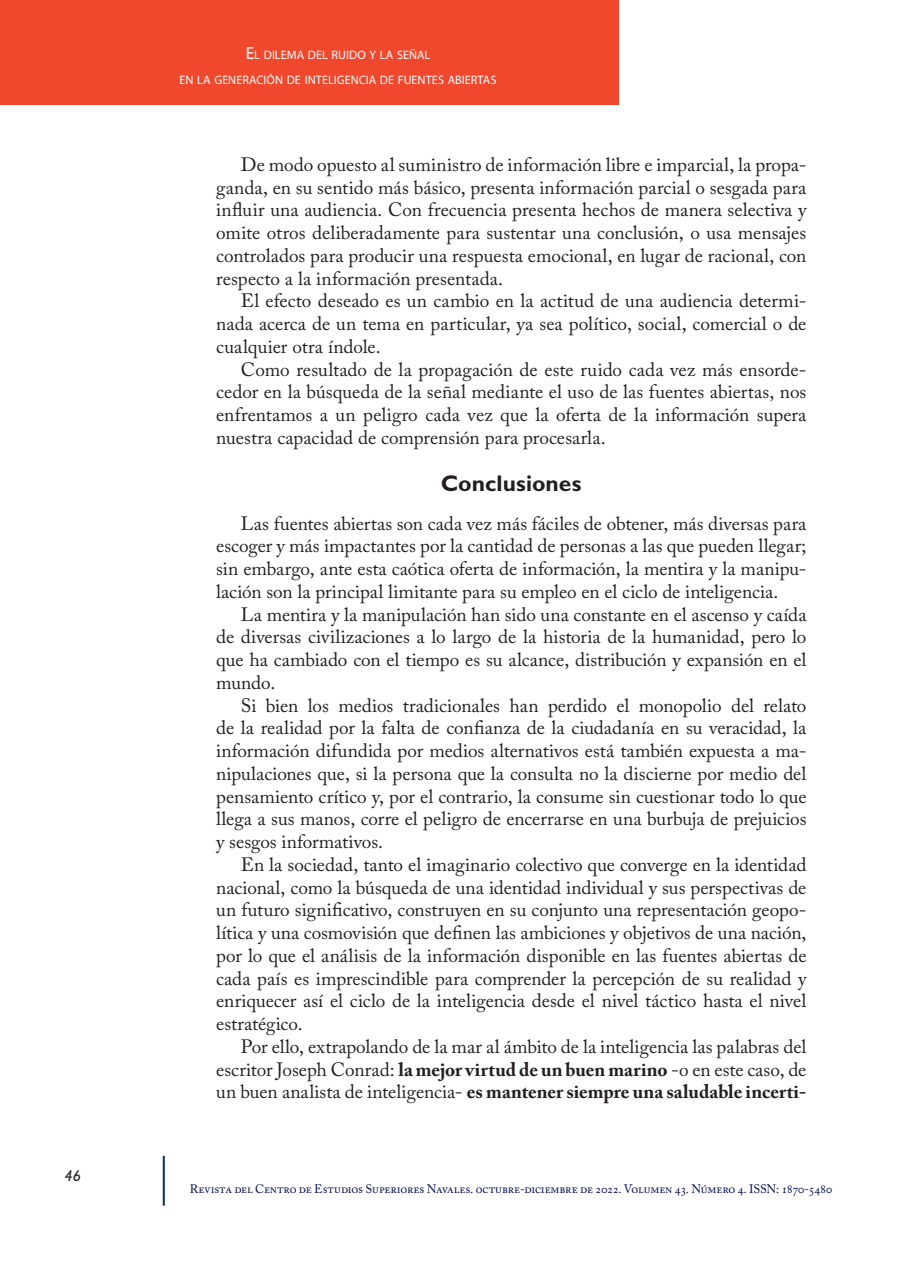
<style>
.page{position:relative;width:908px;height:1270px;background:#fff}
.page>*{position:absolute;margin:0;border:0;box-sizing:border-box;transform-origin:0 0}
._03_Subtítulos{font:700 22.75px "Gill Sans";color:#231f20}
._05_Normal{font:19.25px/22.8px "Adobe Caslon Pro";color:#231f20;text-align:justify}
.t1{font:italic 500 15.75px "Gill Sans";color:#231f20}
.t2{font:12.25px "Adobe Caslon Pro";letter-spacing:-.015em;color:#030e4f}
.t3{font:12.25px/24.5px "Myriad Pro";letter-spacing:.005em;color:#fff;text-align:center}
.s1{font-family:"Aller";font-weight:400;font-style:normal;color:#fff}
.s2{font-size:17.5px}
.s3{font-weight:700}
</style>
<div class="page">
<hr style="left:163px;top:1156px;width:2px;height:49px;background:#183463">
<div style="left:0;top:0;width:618px;height:104px;background:#ef482c"></div>
<p class="t1" style="left:64px;top:1166px;width:29px">46<span class="s1">46</span></p>
<p class="t3" style="left:179px;top:43px;width:319px"><span class="s2">E</span>L DILEMA DEL RUIDO Y LA SEÑAL<br>EN LA GENERACIÓN DE INTELIGENCIA DE FUENTES ABIERTAS</p>
<p class="_05_Normal" style="left:216px;top:153px;width:592px;text-indent:25px">De modo opuesto al suministro de información libre e imparcial, la propa&shy;ganda, en su sentido más básico, presenta información parcial o sesgada para influir una audiencia. Con frecuencia presenta hechos de manera selectiva y omite otros deliberadamente para sustentar una conclusión, o usa mensajes controlados para producir una respuesta emocional, en lugar de racional, con respecto a la información presentada.</p>
<p class="_05_Normal" style="left:216px;top:289px;width:592px;text-indent:25px">El efecto deseado es un cambio en la actitud de una audiencia determi&shy;nada acerca de un tema en particular, ya sea político, social, comercial o de cualquier otra índole.</p>
<p class="_05_Normal" style="left:216px;top:358px;width:592px;text-indent:25px">Como resultado de la propagación de este ruido cada vez más ensorde&shy;cedor en la búsqueda de la señal mediante el uso de las fuentes abiertas, nos enfrentamos a un peligro cada vez que la oferta de la información supera nuestra capacidad de comprensión para procesarla.</p>
<p class="_03_Subtítulos" style="left:441px;top:469px;width:142px">Conclusiones</p>
<p class="_05_Normal" style="left:216px;top:512px;width:592px;text-indent:25px">Las fuentes abiertas son cada vez más fáciles de obtener, más diversas para escoger y más impactantes por la cantidad de personas a las que pueden llegar; sin embargo, ante esta caótica oferta de información, la mentira y la manipu&shy;lación son la principal limitante para su empleo en el ciclo de inteligencia.</p>
<p class="_05_Normal" style="left:216px;top:603px;width:592px;text-indent:25px">La mentira y la manipulación han sido una constante en el ascenso y caída de diversas civilizaciones a lo largo de la historia de la humanidad, pero lo que ha cambiado con el tiempo es su alcance, distribución y expansión en el mundo.</p>
<p class="_05_Normal" style="left:216px;top:694px;width:592px;text-indent:25px">Si bien los medios tradicionales han perdido el monopolio del relato de la realidad por la falta de confianza de la ciudadanía en su veracidad, la información difundida por medios alternativos está también expuesta a ma&shy;nipulaciones que, si la persona que la consulta no la discierne por medio del pensamiento crítico y, por el contrario, la consume sin cuestionar todo lo que llega a sus manos, corre el peligro de encerrarse en una burbuja de prejuicios y sesgos informativos.</p>
<p class="_05_Normal" style="left:216px;top:853px;width:592px;text-indent:25px">En la sociedad, tanto el imaginario colectivo que converge en la identidad nacional, como la búsqueda de una identidad individual y sus perspectivas de un futuro significativo, construyen en su conjunto una representación geopo&shy;lítica y una cosmovisión que definen las ambiciones y objetivos de una nación, por lo que el análisis de la información disponible en las fuentes abiertas de cada país es imprescindible para comprender la percepción de su realidad y enriquecer así el ciclo de la inteligencia desde el nivel táctico hasta el nivel estratégico.</p>
<p class="_05_Normal" style="left:216px;top:1035px;width:592px;text-indent:25px">Por ello, extrapolando de la mar al ámbito de la inteligencia las palabras del escritor Joseph Conrad: <span class="s3">la mejor virtud de un buen marino</span> -o en este caso, de un buen analista de inteligencia- <span class="s3">es mantener siempre una saludable incerti-</span></p>
<p class="t2" style="left:190px;top:1182px;width:644px">Revista del Centro de Estudios Superiores Navales. octubre-diciembre de 2022. Volumen 43. Número 4. ISSN: 1870-5480</p>
</div>
